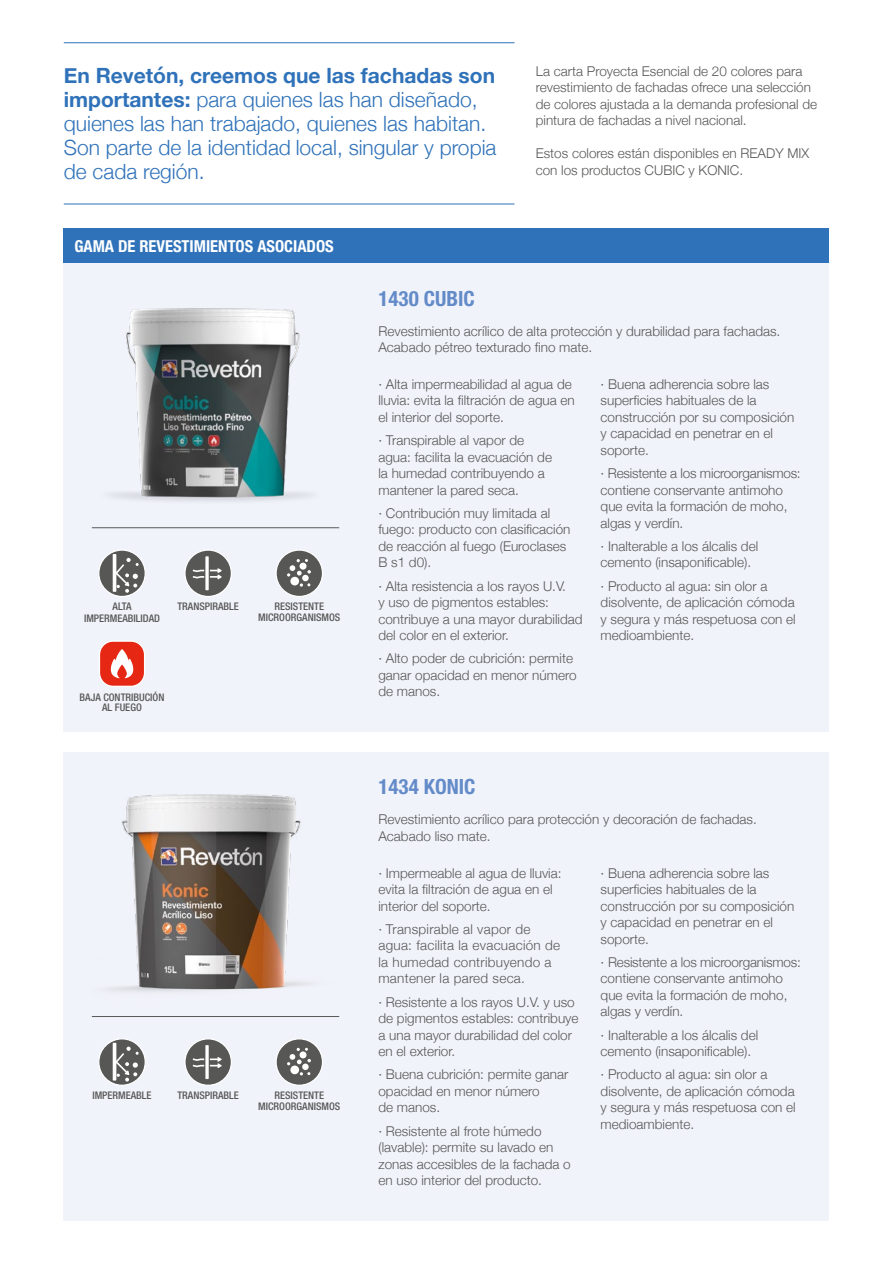
<style>
.page{position:relative;width:893px;height:1263px;background:#fff}
.page>*{position:absolute;margin:0;border:0;box-sizing:border-box;transform-origin:0 0}
.t1{font:300 21px/24px "Helvetica Neue";color:#2f72b9}
.t2{font:700 condensed 21px "Helvetica Neue";color:#638bc8}
.t3{font:700 condensed 16.5px "Helvetica Neue";color:#fff}
.t4{font:300 13.5px/16.5px "Helvetica Neue";color:#575756}
.t5{font:300 13.5px/16.5px "Helvetica Neue";letter-spacing:.02em;color:#575756}
.t6{font:500 condensed 10.5px/10.6px "Helvetica Neue";color:#575756;text-align:center}
.s1{font-weight:700}
</style>
<div class="page">
<hr style="left:64px;top:204px;width:450px;height:1px;background:#2f72b9">
<hr style="left:64px;top:42px;width:450px;height:1px;background:#2f72b9">
<div style="left:64px;top:752px;width:765px;height:468px;background:#f1f3fb"></div>
<img style="left:107px;top:794px;width:233px;height:223px">
<svg style="left:99px;top:1039px;width:46px;height:46px"></svg>
<svg style="left:276px;top:1039px;width:47px;height:46px"></svg>
<svg style="left:185px;top:1039px;width:47px;height:46px"></svg>
<hr style="left:92px;top:1016px;width:247px;height:1px;background:#575756">
<div style="left:64px;top:262px;width:765px;height:470px;background:#f1f3fb"></div>
<div style="left:64px;top:228px;width:765px;height:34px;background:#2f72b9"></div>
<img style="left:91px;top:308px;width:248px;height:221px">
<svg style="left:99px;top:550px;width:46px;height:47px"></svg>
<svg style="left:276px;top:550px;width:47px;height:47px"></svg>
<svg style="left:185px;top:550px;width:47px;height:47px"></svg>
<hr style="left:92px;top:527px;width:247px;height:1px;background:#575756">
<div style="left:99px;top:641px;width:46px;height:45px;background:#e52713;border-radius:14px"></div>
<div style="left:99px;top:640px;width:46px;height:47px;border:1px solid #fff;border-radius:14px"></div>
<svg style="left:110px;top:649px;width:24px;height:29px"></svg>
<h1 class="t1" style="left:64px;top:63px;width:434px"><span class="s1">En Revetón, creemos que las fachadas son importantes:</span> para quienes las han diseñado, quienes las han trabajado, quienes las habitan.<br>Son parte de la identidad local, singular y propia de cada región.</h1>
<p class="t3" style="left:74px;top:236px;width:261px">GAMA DE REVESTIMIENTOS ASOCIADOS</p>
<p class="t4" style="left:536px;top:62px;width:283px">La carta Proyecta Esencial de 20 colores para revestimiento de fachadas ofrece una selección de colores ajustada a la demanda profesional de pintura de fachadas a nivel nacional.</p>
<p class="t4" style="left:536px;top:145px;width:275px">Estos colores están disponibles en READY MIX con los productos CUBIC y KONIC.</p>
<p class="t6" style="left:84px;top:601px;width:78px;line-height:11.2px">ALTA<br>IMPERMEABILIDAD</p>
<p class="t6" style="left:258px;top:601px;width:84px">RESISTENTE<br>MICROORGANISMOS</p>
<p class="t6" style="left:177px;top:601px;width:63px">TRANSPIRABLE</p>
<p class="t6" style="left:80px;top:691px;width:86px">BAJA CONTRIBUCIÓN<br>AL FUEGO</p>
<p class="t6" style="left:177px;top:1090px;width:63px">TRANSPIRABLE</p>
<p class="t6" style="left:92px;top:1090px;width:61px">IMPERMEABLE</p>
<p class="t6" style="left:258px;top:1090px;width:84px">RESISTENTE<br>MICROORGANISMOS</p>
<h1 class="t2" style="left:378px;top:285px;width:98px">1430 CUBIC</h1>
<p class="t4" style="left:378px;top:322px;width:403px">Revestimiento acrílico de alta protección y durabilidad para fachadas.<br>Acabado pétreo texturado fino mate.</p>
<p class="t4" style="left:378px;top:375px;width:198px">· Alta impermeabilidad al agua de lluvia: evita la filtración de agua en el interior del soporte.</p>
<p class="t4" style="left:378px;top:432px;width:175px">· Transpirable al vapor de agua: facilita la evacuación de la humedad contribuyendo a mantener la pared seca.</p>
<p class="t4" style="left:378px;top:504px;width:194px">· Contribución muy limitada al fuego: producto con clasificación de reacción al fuego (Euroclases<br>B s1 d0).</p>
<p class="t4" style="left:378px;top:577px;width:206px">· Alta resistencia a los rayos U.V.<br>y uso de pigmentos estables: contribuye a una mayor durabilidad del color en el exterior.</p>
<p class="t4" style="left:378px;top:650px;width:200px">· Alto poder de cubrición: permite ganar opacidad en menor número de manos.</p>
<p class="t4" style="left:601px;top:375px;width:195px">· Buena adherencia sobre las superficies habituales de la construcción por su composición y capacidad en penetrar en el soporte.</p>
<p class="t4" style="left:601px;top:465px;width:202px">· Resistente a los microorganismos: contiene conservante antimoho que evita la formación de moho, algas y verdín.</p>
<p class="t4" style="left:601px;top:537px;width:159px">· Inalterable a los álcalis del cemento (insaponificable).</p>
<p class="t4" style="left:601px;top:577px;width:197px">· Producto al agua: sin olor a disolvente, de aplicación cómoda y segura y más respetuosa con el medioambiente.</p>
<h1 class="t2" style="left:378px;top:774px;width:99px">1434 KONIC</h1>
<p class="t4" style="left:378px;top:811px;width:380px">Revestimiento acrílico para protección y decoración de fachadas.<br>Acabado liso mate.</p>
<p class="t4" style="left:378px;top:864px;width:185px">· Impermeable al agua de lluvia: evita la filtración de agua en el interior del soporte.</p>
<p class="t5" style="left:378px;top:920px;width:183px">· Transpirable al vapor de agua: facilita la evacuación de la humedad contribuyendo a mantener la pared seca.</p>
<p class="t4" style="left:378px;top:993px;width:202px">· Resistente a los rayos U.V. y uso de pigmentos estables: contribuye a una mayor durabilidad del color en el exterior.</p>
<p class="t4" style="left:378px;top:1066px;width:191px">· Buena cubrición: permite ganar opacidad en menor número<br>de manos.</p>
<p class="t4" style="left:378px;top:1122px;width:194px">· Resistente al frote húmedo (lavable): permite su lavado en zonas accesibles de la fachada o en uso interior del producto.</p>
<p class="t4" style="left:601px;top:864px;width:195px">· Buena adherencia sobre las superficies habituales de la construcción por su composición y capacidad en penetrar en el soporte.</p>
<p class="t4" style="left:601px;top:953px;width:202px">· Resistente a los microorganismos: contiene conservante antimoho que evita la formación de moho, algas y verdín.</p>
<p class="t4" style="left:601px;top:1026px;width:159px">· Inalterable a los álcalis del cemento (insaponificable).</p>
<p class="t4" style="left:601px;top:1066px;width:197px">· Producto al agua: sin olor a disolvente, de aplicación cómoda y segura y más respetuosa con el medioambiente.</p>
</div>
